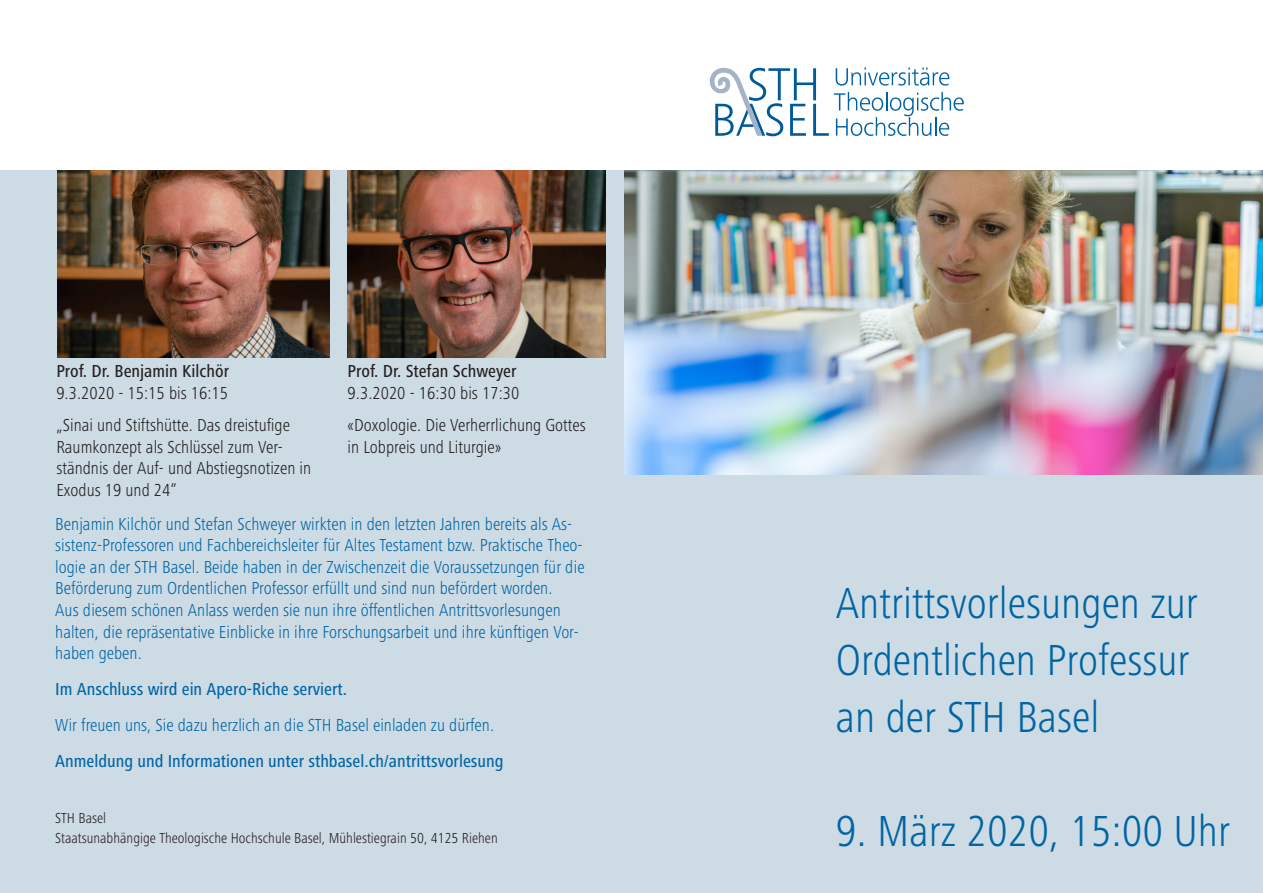
<style>
.page{position:relative;width:1263px;height:893px;background:#fff}
.page>*{position:absolute;margin:0;border:0;box-sizing:border-box;transform-origin:0 0}
.t1{font:300 condensed 45px/57px "Frutiger Next Pro";color:#0065a4}
.t2{font:300 condensed 18px/21.6px "Frutiger Next Pro";color:#0065a4}
.t3{font:300 condensed 18px/21.6px "Frutiger Next Pro";color:#231f20}
.t4{font:500 condensed 18px "Frutiger Next Pro";color:#0065a4}
.t5{font:500 condensed 18px/21.6px "Frutiger Next Pro";color:#231f20}
.t6{font:300 condensed 15px "Frutiger Next Pro";color:#231f20}
.s1{font-weight:300}
</style>
<div class="page">
<div style="left:0;top:170px;width:1263px;height:723px;background:#cddbe5"></div>
<img style="left:58px;top:170px;width:271px;height:188px">
<img style="left:348px;top:170px;width:258px;height:188px">
<img style="left:624px;top:170px;width:639px;height:304px">
<svg style="left:709px;top:67px;width:255px;height:69px"></svg>
<p class="t5" style="left:56px;top:360px;width:174px">Prof. Dr. Benjamin Kilchör<br><span class="s1">9.3.2020 - 15:15 bis 16:15</span></p>
<p class="t3" style="left:56px;top:414px;width:256px">„Sinai und Stiftshütte. Das dreistufige Raumkonzept als Schlüssel zum Ver&shy;ständnis der Auf- und Abstiegsnotizen in Exodus 19 und 24“</p>
<p class="t5" style="left:348px;top:360px;width:173px">Prof. Dr. Stefan Schweyer<br><span class="s1">9.3.2020 - 16:30 bis 17:30</span></p>
<p class="t3" style="left:348px;top:414px;width:240px">«Doxologie. Die Verherrlichung Gottes in Lobpreis und Liturgie»</p>
<p class="t2" style="left:55px;top:513px;width:531px">Benjamin Kilchör und Stefan Schweyer wirkten in den letzten Jahren bereits als As&shy;sistenz-Professoren und Fachbereichsleiter für Altes Testament bzw. Praktische Theo&shy;logie an der STH Basel. Beide haben in der Zwischenzeit die Voraussetzungen für die Beförderung zum Ordentlichen Professor erfüllt und sind nun befördert worden.</p>
<p class="t2" style="left:55px;top:599px;width:525px">Aus diesem schönen Anlass werden sie nun ihre öffentlichen Antrittsvorlesungen halten, die repräsentative Einblicke in ihre Forschungsarbeit und ihre künftigen Vor&shy;haben geben.</p>
<p class="t4" style="left:55px;top:679px;width:293px">Im Anschluss wird ein Apero-Riche serviert.</p>
<p class="t2" style="left:55px;top:714px;width:440px">Wir freuen uns, Sie dazu herzlich an die STH Basel einladen zu dürfen.</p>
<p class="t4" style="left:55px;top:751px;width:450px">Anmeldung und Informationen unter sthbasel.ch/antrittsvorlesung</p>
<p class="t6" style="left:55px;top:809px;width:52px">STH Basel</p>
<p class="t6" style="left:55px;top:829px;width:444px">Staatsunabhängige Theologische Hochschule Basel, Mühlestiegrain 50, 4125 Riehen</p>
<p class="t1" style="left:836px;top:574px;width:364px">Antrittsvorlesungen zur</p>
<p class="t1" style="left:836px;top:631px;width:355px">Ordentlichen Professur an der STH Basel</p>
<p class="t1" style="left:836px;top:802px;width:396px">9. März 2020, 15:00 Uhr</p>
</div>
